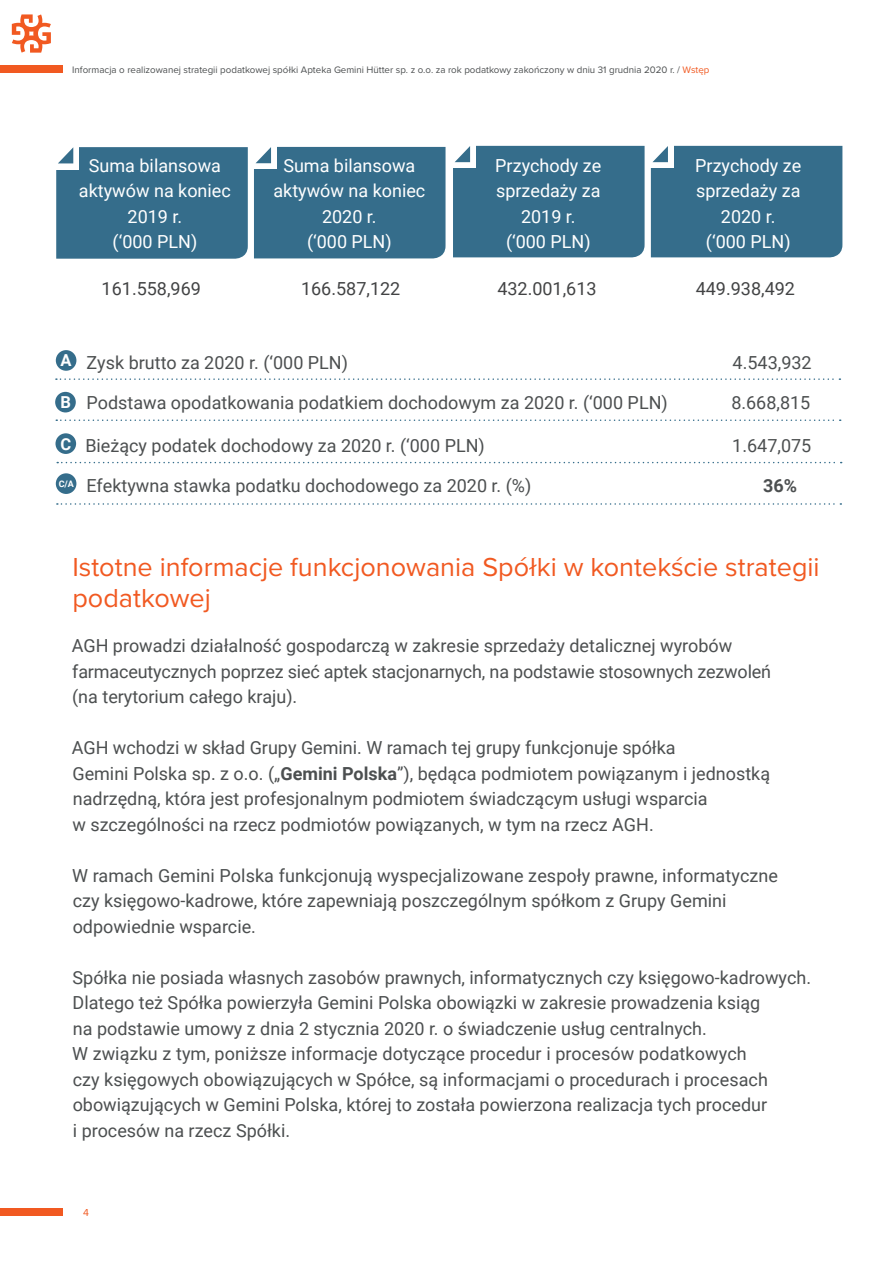
<style>
.page{position:relative;width:893px;height:1263px;background:#fff}
.page>*{position:absolute;margin:0;border:0;box-sizing:border-box;transform-origin:0 0}
.Styl_akapitowy_1{font:27px/31.5px "Proxima Nova";color:#f15921}
.Styl_akapitowy_1-2{font:18px/25.5px "Roboto";color:#4c4f50}
.Styl_akapitowy_1-3{font:18px/25.5px "Roboto";color:#fff;text-align:center}
.Styl_akapitowy_1-4{font:18px "Roboto";color:#424344}
.Styl_akapitowy_1-5{font:700 18px "Roboto";color:#4c4f50}
.Nagłówek{font:700 16.5px "Roboto";color:#fff}
.t1{font:10.5px "Proxima Nova";color:#f15921}
.Nagłówek-2{font:9.75px "Proxima Nova";color:#4c4f50}
.Nagłówek-3{font:700 9px "Roboto";color:#fff}
.s1{color:#f15921}
.s2{font-weight:700}
</style>
<div class="page">
<div style="left:651px;top:146px;width:191px;height:111px;background:#356d8b"></div>
<div style="left:453px;top:146px;width:192px;height:111px;background:#356d8b"></div>
<div style="left:254px;top:147px;width:192px;height:111px;background:#356d8b"></div>
<div style="left:56px;top:147px;width:192px;height:112px;background:#356d8b"></div>
<svg style="left:56px;top:378px;width:784px;height:2px"></svg>
<svg style="left:56px;top:419px;width:785px;height:2px"></svg>
<svg style="left:57px;top:462px;width:785px;height:1px"></svg>
<svg style="left:57px;top:503px;width:784px;height:2px"></svg>
<div style="left:56px;top:350px;width:20px;height:21px;background:#356d8b;border-radius:50%"></div>
<div style="left:55px;top:392px;width:21px;height:20px;background:#356d8b;border-radius:50%"></div>
<div style="left:55px;top:433px;width:21px;height:21px;background:#356d8b;border-radius:50%"></div>
<div style="left:56px;top:473px;width:20px;height:21px;background:#356d8b;border-radius:50%"></div>
<div style="left:0;top:66px;width:63px;height:7px;background:#f15921"></div>
<div style="left:0;top:1209px;width:63px;height:7px;background:#f15921"></div>
<svg style="left:12px;top:14px;width:39px;height:39px"></svg>
<p class="Nagłówek-2" style="left:72px;top:62px;width:639px">Informacja o realizowanej strategii podatkowej spółki Apteka Gemini Hütter sp. z o.o. za rok podatkowy zakończony w dniu 31 grudnia 2020 r. / <span class="s1">Wstęp</span></p>
<p class="Styl_akapitowy_1-3" style="left:79px;top:152px;width:153px">Suma bilansowa aktywów na koniec<br>2019 r.</p>
<p class="Styl_akapitowy_1-3" style="left:113px;top:228px;width:86px">(‘000 PLN)</p>
<p class="Styl_akapitowy_1-3" style="left:273px;top:152px;width:153px">Suma bilansowa aktywów na koniec<br>2020 r.</p>
<p class="Styl_akapitowy_1-3" style="left:307px;top:228px;width:86px">(‘000 PLN)</p>
<p class="Styl_akapitowy_1-3" style="left:495px;top:152px;width:108px">Przychody ze sprzedaży za<br>2019 r.</p>
<p class="Styl_akapitowy_1-3" style="left:506px;top:228px;width:86px">(‘000 PLN)</p>
<p class="Styl_akapitowy_1-3" style="left:695px;top:152px;width:108px">Przychody ze sprzedaży za<br>2020 r.</p>
<p class="Styl_akapitowy_1-3" style="left:706px;top:228px;width:86px">(‘000 PLN)</p>
<p class="Styl_akapitowy_1-4" style="left:102px;top:276px;width:101px">161.558,969</p>
<p class="Styl_akapitowy_1-4" style="left:301px;top:276px;width:101px">166.587,122</p>
<p class="Styl_akapitowy_1-4" style="left:497px;top:276px;width:101px">432.001,613</p>
<p class="Styl_akapitowy_1-4" style="left:696px;top:276px;width:101px">449.938,492</p>
<p class="Nagłówek" style="left:61px;top:348px;width:13px">A</p>
<p class="Nagłówek" style="left:61px;top:391px;width:12px">B</p>
<p class="Nagłówek" style="left:60px;top:432px;width:12px">C</p>
<p class="Nagłówek-3" style="left:59px;top:478px;width:17px">C/A</p>
<p class="Styl_akapitowy_1-2" style="left:87px;top:349px;width:263px">Zysk brutto za 2020 r. (‘000 PLN)</p>
<p class="Styl_akapitowy_1-2" style="left:733px;top:349px;width:81px">4.543,932</p>
<p class="Styl_akapitowy_1-2" style="left:87px;top:389px;width:583px">Podstawa opodatkowania podatkiem dochodowym za 2020 r. (‘000 PLN)</p>
<p class="Styl_akapitowy_1-2" style="left:731px;top:389px;width:81px">8.668,815</p>
<p class="Styl_akapitowy_1-2" style="left:85px;top:432px;width:401px">Bieżący podatek dochodowy za 2020 r. (‘000 PLN)</p>
<p class="Styl_akapitowy_1-2" style="left:732px;top:432px;width:81px">1.647,075</p>
<p class="Styl_akapitowy_1-2" style="left:87px;top:472px;width:446px">Efektywna stawka podatku dochodowego za 2020 r. (%)</p>
<p class="Styl_akapitowy_1-5" style="left:763px;top:473px;width:35px">36%</p>
<p class="Styl_akapitowy_1" style="left:72px;top:550px;width:749px">Istotne informacje funkcjonowania Spółki w kontekście strategii podatkowej</p>
<p class="Styl_akapitowy_1-2" style="left:72px;top:632px;width:701px">AGH prowadzi działalność gospodarczą w zakresie sprzedaży detalicznej wyrobów farmaceutycznych poprzez sieć aptek stacjonarnych, na podstawie stosownych zezwoleń (na terytorium całego kraju).</p>
<p class="Styl_akapitowy_1-2" style="left:72px;top:734px;width:700px">AGH wchodzi w skład Grupy Gemini. W ramach tej grupy funkcjonuje spółka<br>Gemini Polska sp. z o.o. („<span class="s2">Gemini Polska</span>”), będąca podmiotem powiązanym i jednostką nadrzędną, która jest profesjonalnym podmiotem świadczącym usługi wsparcia<br>w szczególności na rzecz podmiotów powiązanych, w tym na rzecz AGH.</p>
<p class="Styl_akapitowy_1-2" style="left:72px;top:862px;width:707px">W ramach Gemini Polska funkcjonują wyspecjalizowane zespoły prawne, informatyczne czy księgowo-kadrowe, które zapewniają poszczególnym spółkom z Grupy Gemini odpowiednie wsparcie.</p>
<p class="Styl_akapitowy_1-2" style="left:72px;top:964px;width:741px">Spółka nie posiada własnych zasobów prawnych, informatycznych czy księgowo-kadrowych.<br>Dlatego też Spółka powierzyła Gemini Polska obowiązki w zakresie prowadzenia ksiąg<br>na podstawie umowy z dnia 2 stycznia 2020 r. o świadczenie usług centralnych.<br>W związku z tym, poniższe informacje dotyczące procedur i procesów podatkowych<br>czy księgowych obowiązujących w Spółce, są informacjami o procedurach i procesach obowiązujących w Gemini Polska, której to została powierzona realizacja tych procedur<br>i procesów na rzecz Spółki.</p>
<p class="t1" style="left:83px;top:1205px;width:7px">4</p>
</div>
